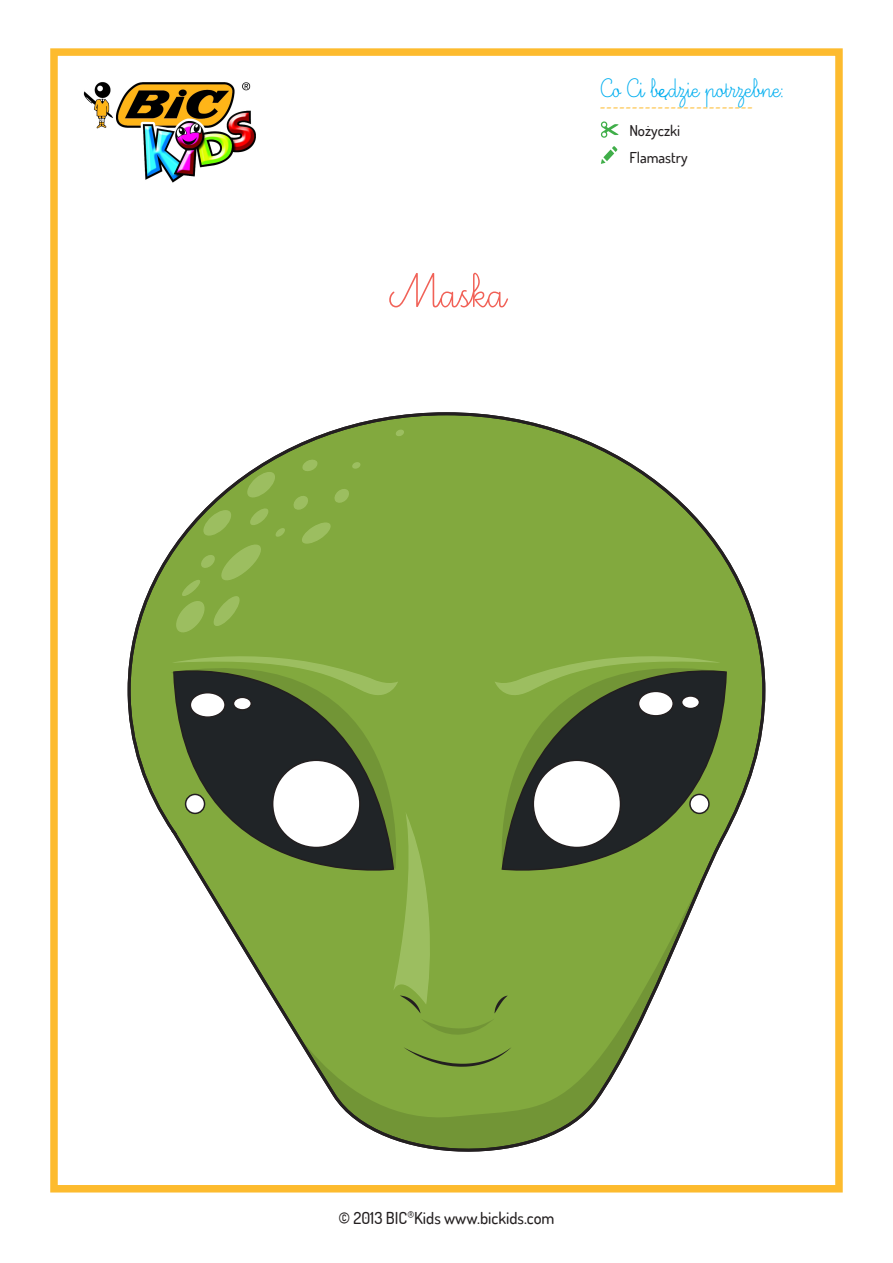
<style>
.page{position:relative;width:893px;height:1263px;background:#fff}
.page>*{position:absolute;margin:0;border:0;box-sizing:border-box;transform-origin:0 0}
.t1{font:60px "Ecriture A Romain Orne";color:#f16157}
.t2{font:33px "Ecriture A Romain Orne";color:#00aeef}
.t3{font:18px "Minion Pro";color:#fdbb2e}
.t4{font:500 16.5px "Dosis";color:#231f20}
.t5{font:500 15px/27px "Dosis";color:#231f20}
.s1{font-family:"The Only Exception";font-size:19.5px}
</style>
<div class="page">
<div style="left:50px;top:48px;width:793px;height:1144px;border:8px solid #fdbb2e"></div>
<img style="left:83px;top:82px;width:173px;height:101px">
<svg style="left:600px;top:121px;width:19px;height:17px"></svg>
<svg style="left:601px;top:146px;width:16px;height:18px"></svg>
<svg style="left:127px;top:412px;width:639px;height:740px"></svg>
<svg style="left:172px;top:656px;width:554px;height:379px;background:#7a944f"></svg>
<div style="left:273px;top:760px;width:87px;height:87px;background:#fff;border-radius:50%"></div>
<div style="left:272px;top:759px;width:89px;height:89px;border:2px solid #231f20;border-radius:50%"></div>
<div style="left:186px;top:794px;width:19px;height:19px;background:#fff;border-radius:50%"></div>
<div style="left:185px;top:794px;width:20px;height:20px;border:2px solid #231f20;border-radius:50%"></div>
<div style="left:690px;top:794px;width:19px;height:19px;background:#fff;border-radius:50%"></div>
<div style="left:689px;top:794px;width:21px;height:20px;border:2px solid #231f20;border-radius:50%"></div>
<div style="left:533px;top:760px;width:87px;height:87px;background:#fff;border-radius:50%"></div>
<div style="left:533px;top:759px;width:88px;height:89px;border:2px solid #231f20;border-radius:50%"></div>
<h1 class="t1" style="left:388px;top:262px;width:119px">Maska</h1>
<h2 class="t2" style="left:600px;top:72px;width:186px">Co Ci b<span class="s1">ę</span>dzie potrzebne:</h2>
<p class="t3" style="left:600px;top:94px;width:155px">------------------------</p>
<p class="t5" style="left:629px;top:116px;width:60px">Nożyczki<br>Flamastry</p>
<p class="t4" style="left:338px;top:1207px;width:218px">© 2013 BIC<sup>®</sup>Kids www.bickids.com</p>
</div>
